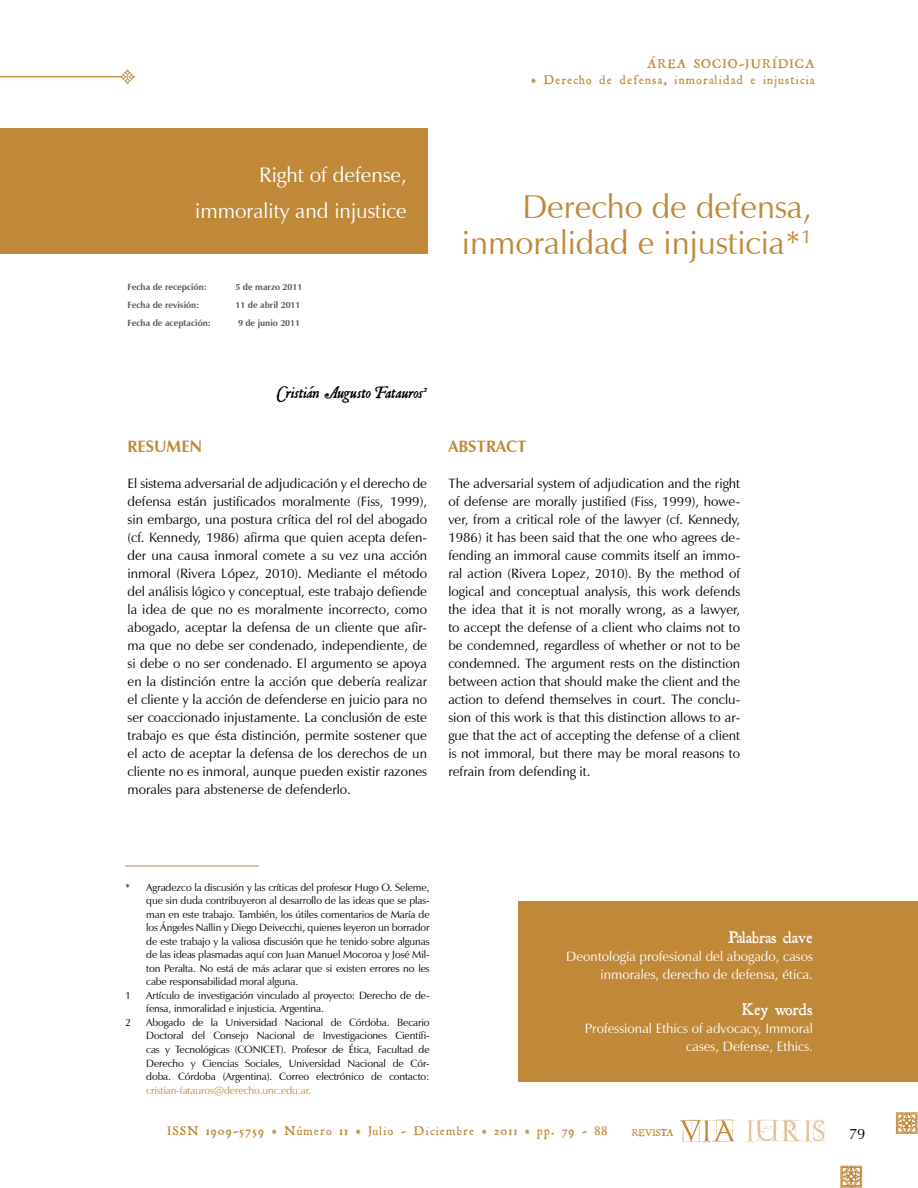
<style>
.page{position:relative;width:918px;height:1188px;background:#fff}
.page>*{position:absolute;margin:0;border:0;box-sizing:border-box;transform-origin:0 0}
.t1{font:33px/36px "Zapf Humanist 601 BT";color:#c0893a;text-align:right}
.t2{font:21px/36px "Zapf Humanist 601 BT";color:#fff;text-align:right}
.t3{font:italic 18px "Roman Antique";color:#000}
.t4{font:18px "Roman Antique";color:#fff}
.t5{font:700 16.5px "Zapf Humanist 601 BT";color:#c0893a}
.t6{font:15px "Zapf Humanist 601 BT";color:#000}
.t7{font:13.5px/18px "Zapf Humanist 601 BT";color:#000;text-align:justify}
.t8{font:13.5px/18px "Zapf Humanist 601 BT";color:#fff;text-align:right}
.t9{font:13.5px/16.5px "Roman Antique";letter-spacing:.1em;color:#c0893a;text-align:right}
.t10{font:10.5px/13.5px "Zapf Humanist 601 BT";letter-spacing:-.01em;color:#000}
.t11{font:10.5px "Zapf Humanist 601 BT";letter-spacing:-.01em;color:#c0893a}
.t12{font:10.5px "Roman Antique";color:#c0893a}
.t13{font:700 9px "Zapf Humanist 601 BT";color:#58585a}
</style>
<div class="page">
<svg style="left:120px;top:69px;width:15px;height:15px"></svg>
<svg style="left:896px;top:1112px;width:22px;height:22px"></svg>
<svg style="left:840px;top:1166px;width:22px;height:22px"></svg>
<svg style="left:746px;top:1119px;width:79px;height:24px"></svg>
<svg style="left:680px;top:1119px;width:55px;height:24px"></svg>
<hr style="left:0;top:76px;width:121px;height:1px;background:#c0893a">
<div style="left:0;top:128px;width:427px;height:126px;background:#c0893a"></div>
<div style="left:519px;top:902px;width:399px;height:180px;background:#c0893a"></div>
<hr style="left:125px;top:866px;width:134px;height:1px;background:#c0893a">
<p class="t9" style="left:531px;top:55px;width:285px">ÁREA SOCIO-JURÍDICA<br>* Derecho de defensa, inmoralidad e injusticia</p>
<h2 class="t2" style="left:195px;top:156px;width:213px">Right of defense, immorality and injustice</h2>
<p class="t13" style="left:128px;top:281px;width:81px">Fecha de recepción:</p>
<p class="t13" style="left:236px;top:281px;width:68px">5 de marzo 2011</p>
<p class="t13" style="left:128px;top:299px;width:73px">Fecha de revisión:</p>
<p class="t13" style="left:236px;top:299px;width:66px">11 de abril 2011</p>
<p class="t13" style="left:128px;top:317px;width:85px">Fecha de aceptación:</p>
<p class="t13" style="left:238px;top:317px;width:64px">9 de junio 2011</p>
<h1 class="t1" style="left:462px;top:188px;width:351px">Derecho de defensa, inmoralidad e injusticia*<sup>1</sup></h1>
<h3 class="t3" style="left:277px;top:381px;width:152px">Cristián Augusto Fatauros<sup>2</sup></h3>
<p class="t5" style="left:128px;top:436px;width:76px">RESUMEN</p>
<p class="t7" style="left:128px;top:474px;width:301px">El sistema adversarial de adjudicación y el derecho de defensa están justificados moralmente (Fiss, 1999), sin embargo, una postura crítica del rol del abogado (cf. Kennedy, 1986) afirma que quien acepta defen&shy;der una causa inmoral comete a su vez una acción inmoral (Rivera López, 2010). Mediante el método del análisis lógico y conceptual, este trabajo defiende la idea de que no es moralmente incorrecto, como abogado, aceptar la defensa de un cliente que afir&shy;ma que no debe ser condenado, independiente, de si debe o no ser condenado. El argumento se apoya en la distinción entre la acción que debería realizar el cliente y la acción de defenderse en juicio para no ser coaccionado injustamente. La conclusión de este trabajo es que ésta distinción, permite sostener que el acto de aceptar la defensa de los derechos de un cliente no es inmoral, aunque pueden existir razones morales para abstenerse de defenderlo.</p>
<p class="t5" style="left:448px;top:436px;width:80px">ABSTRACT</p>
<p class="t7" style="left:448px;top:474px;width:293px">The adversarial system of adjudication and the right of defense are morally justified (Fiss, 1999), howe&shy;ver, from a critical role of the lawyer (cf. Kennedy, 1986) it has been said that the one who agrees de&shy;fending an immoral cause commits itself an immo&shy;ral action (Rivera Lopez, 2010). By the method of logical and conceptual analysis, this work defends the idea that it is not morally wrong, as a lawyer, to accept the defense of a client who claims not to be condemned, regardless of whether or not to be condemned. The argument rests on the distinction between action that should make the client and the action to defend themselves in court. The conclu&shy;sion of this work is that this distinction allows to ar&shy;gue that the act of accepting the defense of a client is not immoral, but there may be moral reasons to refrain from defending it.</p>
<p class="t10" style="left:125px;top:881px;width:306px">* Agradezco la discusión y las críticas del profesor Hugo O. Seleme,</p>
<p class="t10" style="left:146px;top:894px;width:285px">que sin duda contribuyeron al desarrollo de las ideas que se plas-</p>
<p class="t10" style="left:146px;top:908px;width:285px">man en este trabajo. También, los útiles comentarios de María de</p>
<p class="t10" style="left:146px;top:921px;width:285px">los Ángeles Nallin y Diego Deivecchi, quienes leyeron un borrador</p>
<p class="t10" style="left:146px;top:935px;width:285px">de este trabajo y la valiosa discusión que he tenido sobre algunas</p>
<p class="t10" style="left:146px;top:948px;width:285px">de las ideas plasmadas aquí con Juan Manuel Mocoroa y José Mil-</p>
<p class="t10" style="left:146px;top:962px;width:285px">ton Peralta. No está de más aclarar que si existen errores no les</p>
<p class="t10" style="left:146px;top:975px;width:154px">cabe responsabilidad moral alguna.</p>
<p class="t10" style="left:125px;top:989px;width:7px">1</p>
<p class="t10" style="left:146px;top:989px;width:285px">Artículo de investigación vinculado al proyecto: Derecho de de&shy;fensa, inmoralidad e injusticia. Argentina.</p>
<p class="t10" style="left:125px;top:1016px;width:7px">2</p>
<p class="t10" style="left:146px;top:1016px;width:285px;text-align:justify">Abogado de la Universidad Nacional de Córdoba. Becario Doctoral del Consejo Nacional de Investigaciones Científi&shy;cas y Tecnológicas (CONICET). Profesor de Ética, Facultad de Derecho y Ciencias Sociales, Universidad Nacional de Cór&shy;doba. Córdoba (Argentina). Correo electrónico de contacto:</p>
<p class="t11" style="left:146px;top:1083px;width:166px">cristian-fatauros@derecho.unc.edu.ar.</p>
<h3 class="t4" style="left:728px;top:926px;width:86px">Palabras clave</h3>
<p class="t8" style="left:566px;top:947px;width:248px">Deontología profesional del abogado, casos inmorales, derecho de defensa, ética.</p>
<h3 class="t4" style="left:742px;top:998px;width:72px">Key words</h3>
<p class="t8" style="left:585px;top:1019px;width:230px">Professional Ethics of advocacy, Immoral cases, Defense, Ethics.</p>
<p class="t9" style="left:168px;top:1123px;width:441px">ISSN 1909-5759 * Número 11 * Julio - Diciembre * 2011 * pp. 79 - 88</p>
<p class="t12" style="left:632px;top:1126px;width:43px">REVISTA</p>
<p class="t6" style="left:849px;top:1125px;width:18px">79</p>
</div>
